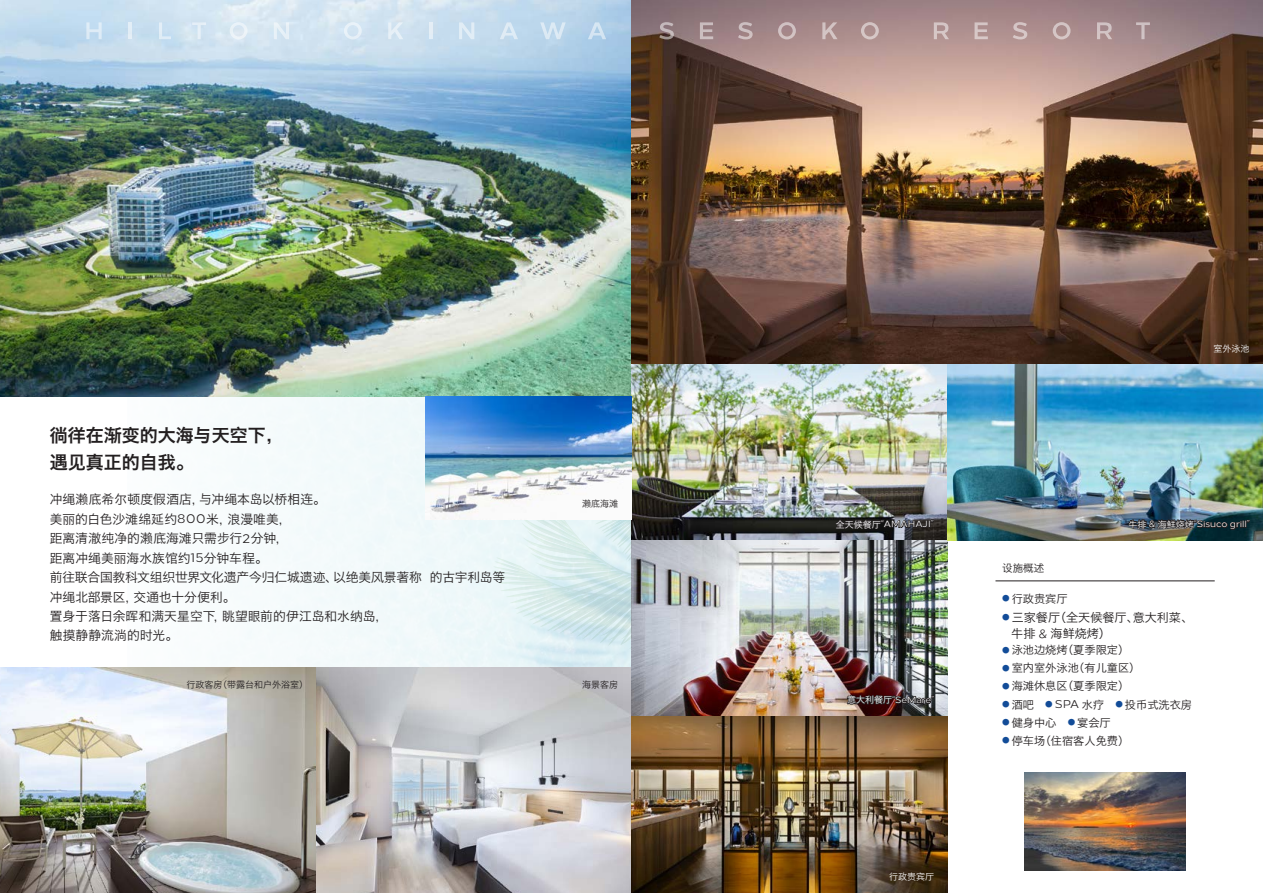
<style>
.page{position:relative;width:1263px;height:893px;background:#fff}
.page>*{position:absolute;margin:0;border:0;box-sizing:border-box;transform-origin:0 0}
.t1{font:18px/27px "Hiragino Sans GB W6";color:#231f20}
.t2{font:12.75px/19.5px "Hiragino Sans GB W3";color:#231f20}
.t3{font:12.15px/16.6px "Hiragino Sans GB W3";color:#231f20}
.t4{font:11.25px "Hiragino Sans GB W3";color:#231f20}
.t5{font:10.5px "Hiragino Sans GB W3";color:#231f20}
.t6{font:9px "Loew";color:#fff}
.t7{font:9px "Hiragino Sans GB W3";color:#231f20}
.t8{font:9px "Hiragino Sans GB W3";color:#fff}
.s1{font-family:"Loew"}
.s2{font-family:"Hiragino Sans GB W3"}
.s3{font-size:7.5px;color:#124c98}
</style>
<div class="page">
<img style="left:0;top:0;width:631px;height:397px">
<img style="left:631px;top:0;width:632px;height:365px">
<img style="left:0;top:668px;width:631px;height:225px">
<svg style="left:86px;top:22px;width:16px;height:17px"></svg>
<hr style="left:129px;top:22px;width:3px;height:17px;background:#fff">
<svg style="left:159px;top:22px;width:12px;height:17px"></svg>
<svg style="left:192px;top:22px;width:14px;height:17px"></svg>
<svg style="left:230px;top:22px;width:18px;height:17px"></svg>
<svg style="left:274px;top:22px;width:15px;height:17px"></svg>
<svg style="left:344px;top:22px;width:18px;height:17px"></svg>
<svg style="left:388px;top:22px;width:15px;height:17px"></svg>
<hr style="left:429px;top:22px;width:3px;height:17px;background:#fff">
<svg style="left:459px;top:22px;width:15px;height:17px"></svg>
<svg style="left:500px;top:22px;width:18px;height:17px"></svg>
<svg style="left:540px;top:22px;width:26px;height:17px"></svg>
<svg style="left:588px;top:22px;width:18px;height:17px"></svg>
<svg style="left:659px;top:22px;width:15px;height:17px"></svg>
<svg style="left:700px;top:22px;width:13px;height:17px"></svg>
<svg style="left:738px;top:22px;width:15px;height:17px"></svg>
<svg style="left:778px;top:22px;width:18px;height:17px"></svg>
<svg style="left:822px;top:22px;width:15px;height:17px"></svg>
<svg style="left:861px;top:22px;width:18px;height:17px"></svg>
<svg style="left:934px;top:22px;width:15px;height:17px"></svg>
<svg style="left:974px;top:22px;width:14px;height:17px"></svg>
<svg style="left:1013px;top:22px;width:14px;height:17px"></svg>
<svg style="left:1053px;top:22px;width:17px;height:17px"></svg>
<svg style="left:1097px;top:22px;width:15px;height:17px"></svg>
<svg style="left:1136px;top:22px;width:14px;height:17px"></svg>
<img style="left:631px;top:365px;width:316px;height:528px">
<img style="left:947px;top:365px;width:316px;height:175px">
<svg style="left:492px;top:417px;width:140px;height:232px;background:#dbedef"></svg>
<img style="left:425px;top:397px;width:206px;height:123px">
<img style="left:1024px;top:772px;width:161px;height:99px">
<svg style="left:833px;top:516px;width:102px;height:15px;background:#363639"></svg>
<svg style="left:845px;top:691px;width:90px;height:15px"></svg>
<img style="left:1126px;top:512px;width:125px;height:21px">
<hr style="left:995px;top:581px;width:220px;height:1px;background:#231f20">
<h1 class="t1" style="left:50px;top:421px;width:235px">徜徉在渐变的大海与天空下，遇见真正的自我。</h1>
<p class="t2" style="left:50px;top:489px;width:457px">冲绳濑底希尔顿度假酒店，与冲绳本岛以桥相连。<br>美丽的白色沙滩绵延约<span class="s1">800</span>米，浪漫唯美，<br>距离清澈纯净的濑底海滩只需步行<span class="s1">2</span>分钟，<br>距离冲绳美丽海水族馆约<span class="s1">15</span>分钟车程。<br>前往联合国教科文组织世界文化遗产今归仁城遗迹、以绝美风景著称 的古宇利岛等冲绳北部景区，交通也十分便利。<br>置身于落日余晖和满天星空下，眺望眼前的伊江岛和水纳岛，<br>触摸静静流淌的时光。</p>
<p class="t7" style="left:187px;top:679px;width:123px">行政客房（带露台和户外浴室）</p>
<p class="t7" style="left:582px;top:679px;width:37px">海景客房</p>
<p class="t7" style="left:582px;top:498px;width:37px">濑底海滩</p>
<p class="t6" style="left:836px;top:517px;width:99px"><span class="s2">全天候餐厅</span>“AMAHAJI”</p>
<p class="t6" style="left:847px;top:693px;width:89px"><span class="s2">意大利餐厅</span>“SeMare”</p>
<p class="t8" style="left:889px;top:871px;width:46px">行政贵宾厅</p>
<p class="t8" style="left:1213px;top:343px;width:37px">室外泳池</p>
<p class="t6" style="left:1128px;top:517px;width:123px"><span class="s2">牛排</span> &amp; <span class="s2">海鲜烧烤</span>“Sisuco grill”</p>
<p class="t5" style="left:1002px;top:561px;width:43px">设施概述</p>
<p class="t4" style="left:1002px;top:591px;width:67px"><span class="s3">●</span> 行政贵宾厅</p>
<p class="t3" style="left:1011px;top:608px;width:183px;text-indent:-9px"><span class="s3">●</span> 三家餐厅（全天候餐厅、意大利菜、牛排 <span class="s1">&amp;</span> 海鲜烧烤）</p>
<p class="t4" style="left:1002px;top:643px;width:128px"><span class="s3">●</span> 泳池边烧烤（夏季限定）</p>
<p class="t4" style="left:1002px;top:661px;width:140px"><span class="s3">●</span> 室内室外泳池（有儿童区）</p>
<p class="t4" style="left:1002px;top:679px;width:128px"><span class="s3">●</span> 海滩休息区（夏季限定）</p>
<p class="t4" style="left:1002px;top:697px;width:191px"><span class="s3">●</span> 酒吧　<span class="s3">●</span> <span class="s1">SPA</span> 水疗　<span class="s3">●</span> 投币式洗衣房</p>
<p class="t4" style="left:1002px;top:715px;width:110px"><span class="s3">●</span> 健身中心　<span class="s3">●</span> 宴会厅</p>
<p class="t4" style="left:1002px;top:733px;width:128px"><span class="s3">●</span> 停车场（住宿客人免费）</p>
</div>
